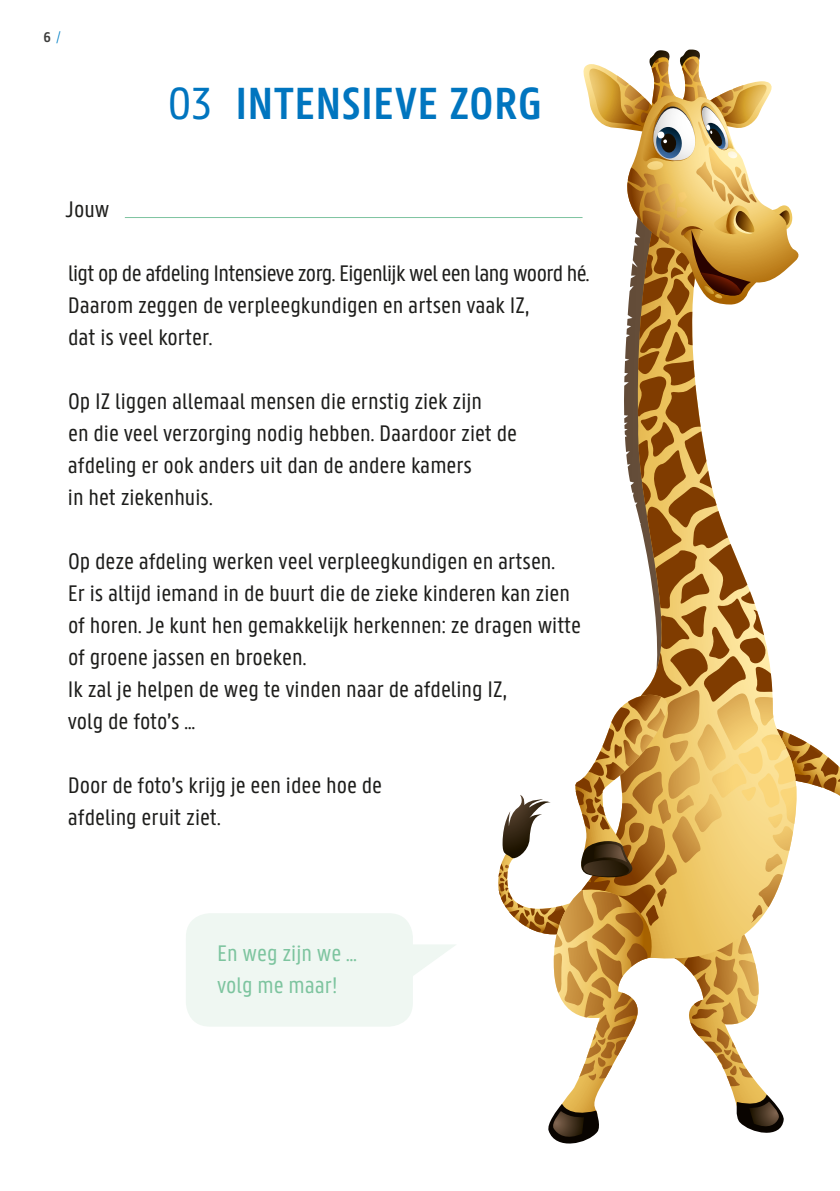
<style>
.page{position:relative;width:840px;height:1191px;background:#fff}
.page>*{position:absolute;margin:0;border:0;box-sizing:border-box;transform-origin:0 0}
.t1{font:600 48px "U Gent Panno Text";letter-spacing:-.005em;color:#0075bf}
.t2{font:24px/32px "U Gent Panno Text";color:#1d1d1b}
.t3{font:24px/32px "U Gent Panno Text";color:#7dc49f}
.t4{font:600 15px "U Gent Panno Text";color:#3c3c3b}
.s1{font-weight:300;color:#0080c6}
.s2{font-weight:400}
</style>
<div class="page">
<div style="left:186px;top:913px;width:226px;height:113px;background:#eff7f2;border-radius:24px"></div>
<svg style="left:412px;top:944px;width:43px;height:37px"></svg>
<hr style="left:125px;top:217px;width:457px;height:1px;background:#7dc49f">
<svg style="left:645px;top:678px;width:128px;height:12px;background:#af7c3b"></svg>
<svg style="left:498px;top:690px;width:341px;height:454px"></svg>
<svg style="left:582px;top:50px;width:210px;height:628px"></svg>
<p class="t4" style="left:44px;top:28px;width:18px">6 <span class="s1">/</span></p>
<p class="t2" style="left:66px;top:193px;width:45px">Jouw</p>
<h1 class="t1" style="left:168px;top:74px;width:375px"><span class="s2">03</span> INTENSIEVE ZORG</h1>
<p class="t2" style="left:68px;top:257px;width:523px">ligt op de afdeling Intensieve zorg. Eigenlijk wel een lang woord hé.<br>Daarom zeggen de verpleegkundigen en artsen vaak IZ,<br>dat is veel korter.</p>
<p class="t2" style="left:68px;top:385px;width:450px">Op IZ liggen allemaal mensen die ernstig ziek zijn<br>en die veel verzorging nodig hebben. Daardoor ziet de afdeling er ook anders uit dan de andere kamers<br>in het ziekenhuis.</p>
<p class="t2" style="left:68px;top:544px;width:514px">Op deze afdeling werken veel verpleegkundigen en artsen.<br>Er is altijd iemand in de buurt die de zieke kinderen kan zien of horen. Je kunt hen gemakkelijk herkennen: ze dragen witte of groene jassen en broeken.<br>Ik zal je helpen de weg te vinden naar de afdeling IZ,<br>volg de foto’s …</p>
<p class="t2" style="left:68px;top:768px;width:316px">Door de foto’s krijg je een idee hoe de afdeling eruit ziet.</p>
<p class="t3" style="left:217px;top:936px;width:141px">En weg zijn we … volg me maar!</p>
</div>
